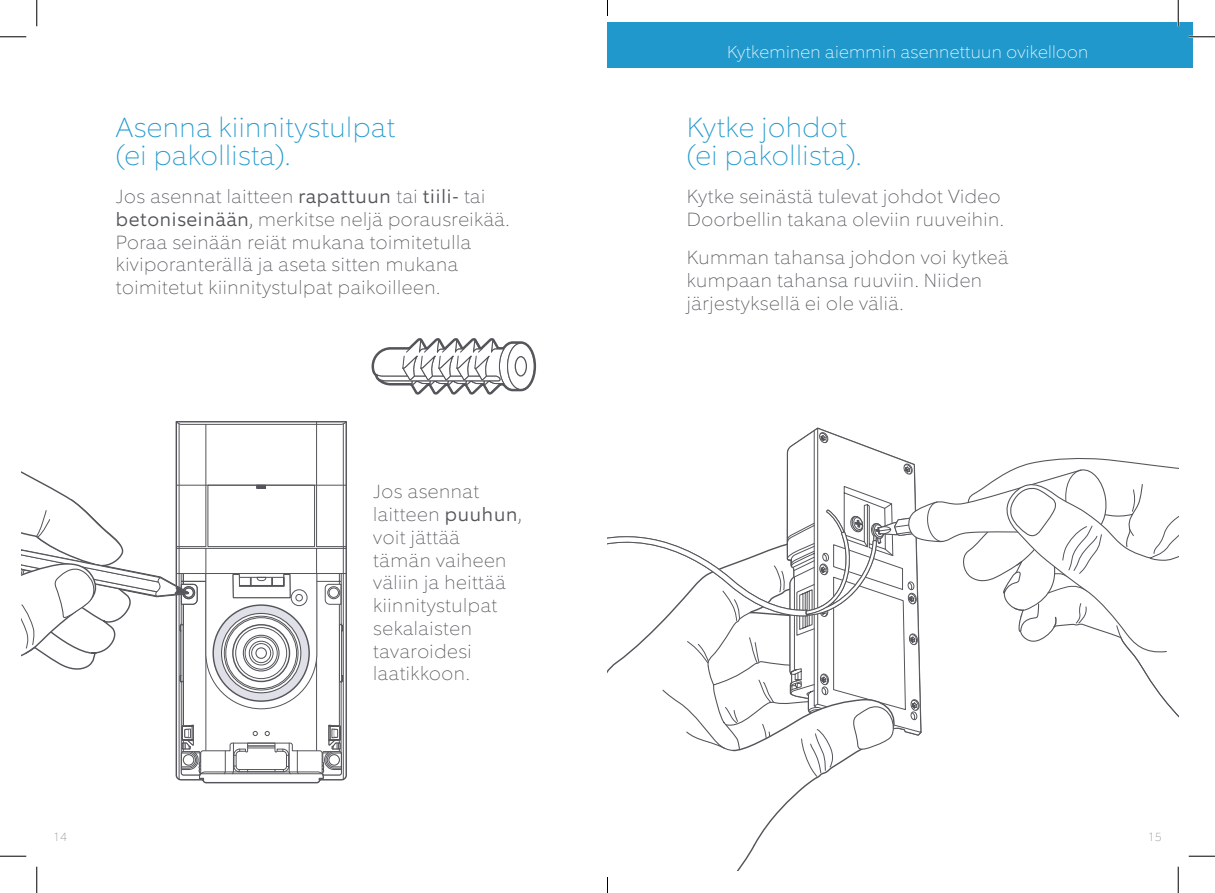
<style>
.page{position:relative;width:1215px;height:893px;background:#fff}
.page>*{position:absolute;margin:0;border:0;box-sizing:border-box;transform-origin:0 0}
.Big_Blue_Header{font:100 28px/28px "Equip";letter-spacing:.02em;color:#2198cc}
.Body_Copy{font:100 19.25px/22.8px "Equip";letter-spacing:.03em;color:#54555a}
.Big_Blue_Header-2{font:100 17.5px "Equip";letter-spacing:.02em;color:#fff}
.t1{font:100 12.25px "Equip";color:#939598}
.s1{font-weight:300}
</style>
<div class="page">
<svg style="left:608px;top:427px;width:570px;height:419px"></svg>
<svg style="left:175px;top:425px;width:172px;height:356px"></svg>
<hr style="left:205px;top:424px;width:1px;height:122px;background:#54555a">
<hr style="left:179px;top:423px;width:1px;height:356px;background:#54555a">
<hr style="left:343px;top:423px;width:1px;height:356px;background:#54555a">
<hr style="left:316px;top:421px;width:1px;height:125px;background:#54555a">
<svg style="left:175px;top:421px;width:172px;height:4px"></svg>
<hr style="left:176px;top:484px;width:170px;height:1px;background:#54555a">
<hr style="left:316px;top:546px;width:30px;height:1px;background:#54555a">
<hr style="left:176px;top:547px;width:170px;height:1px;background:#54555a">
<hr style="left:176px;top:573px;width:170px;height:1px;background:#54555a">
<svg style="left:22px;top:457px;width:321px;height:327px"></svg>
<svg style="left:371px;top:338px;width:166px;height:57px"></svg>
<svg style="left:515px;top:356px;width:11px;height:19px"></svg>
<div style="left:514px;top:356px;width:13px;height:20px;border:1px solid #54555a;border-radius:50%"></div>
<div style="left:607px;top:22px;width:586px;height:45px;background:#2198cc"></div>
<hr style="left:1188px;top:36px;width:26px;height:2px;background:#fff">
<hr style="left:1177px;top:0;width:2px;height:26px;background:#fff">
<svg style="left:0;top:36px;width:26px;height:1px"></svg>
<svg style="left:1188px;top:36px;width:26px;height:1px"></svg>
<svg style="left:0;top:855px;width:26px;height:1px"></svg>
<svg style="left:1188px;top:855px;width:26px;height:1px"></svg>
<svg style="left:36px;top:0;width:1px;height:26px"></svg>
<svg style="left:36px;top:866px;width:1px;height:26px"></svg>
<svg style="left:1177px;top:0;width:1px;height:26px"></svg>
<svg style="left:1177px;top:866px;width:1px;height:26px"></svg>
<svg style="left:607px;top:0;width:1px;height:16px"></svg>
<svg style="left:607px;top:877px;width:1px;height:15px"></svg>
<p class="Big_Blue_Header" style="left:116px;top:113px;width:281px">Asenna kiinnitystulpat (ei pakollista).</p>
<p class="Body_Copy" style="left:116px;top:185px;width:395px">Jos asennat laitteen <span class="s1">rapattuun</span> tai <span class="s1">tiili-</span> tai <span class="s1">betoniseinään</span>, merkitse neljä porausreikää.<br>Poraa seinään reiät mukana toimitetulla kiviporanterällä ja aseta sitten mukana toimitetut kiinnitystulpat paikoilleen.</p>
<p class="Body_Copy" style="left:373px;top:479px;width:150px">Jos asennat laitteen <span class="s1">puuhun</span>, voit jättää tämän vaiheen väliin ja heittää kiinnitystulpat sekalaisten tavaroidesi laatikkoon.</p>
<p class="Big_Blue_Header-2" style="left:727px;top:41px;width:363px">Kytkeminen aiemmin asennettuun ovikelloon</p>
<p class="Big_Blue_Header" style="left:687px;top:113px;width:176px">Kytke johdot (ei pakollista).</p>
<p class="Body_Copy" style="left:687px;top:185px;width:318px">Kytke seinästä tulevat johdot Video<br>Doorbellin takana oleviin ruuveihin.</p>
<p class="Body_Copy" style="left:687px;top:246px;width:323px">Kumman tahansa johdon voi kytkeä kumpaan tahansa ruuviin. Niiden järjestyksellä ei ole väliä.</p>
<p class="t1" style="left:53px;top:828px;width:15px">14</p>
<p class="t1" style="left:1147px;top:828px;width:15px">15</p>
</div>
